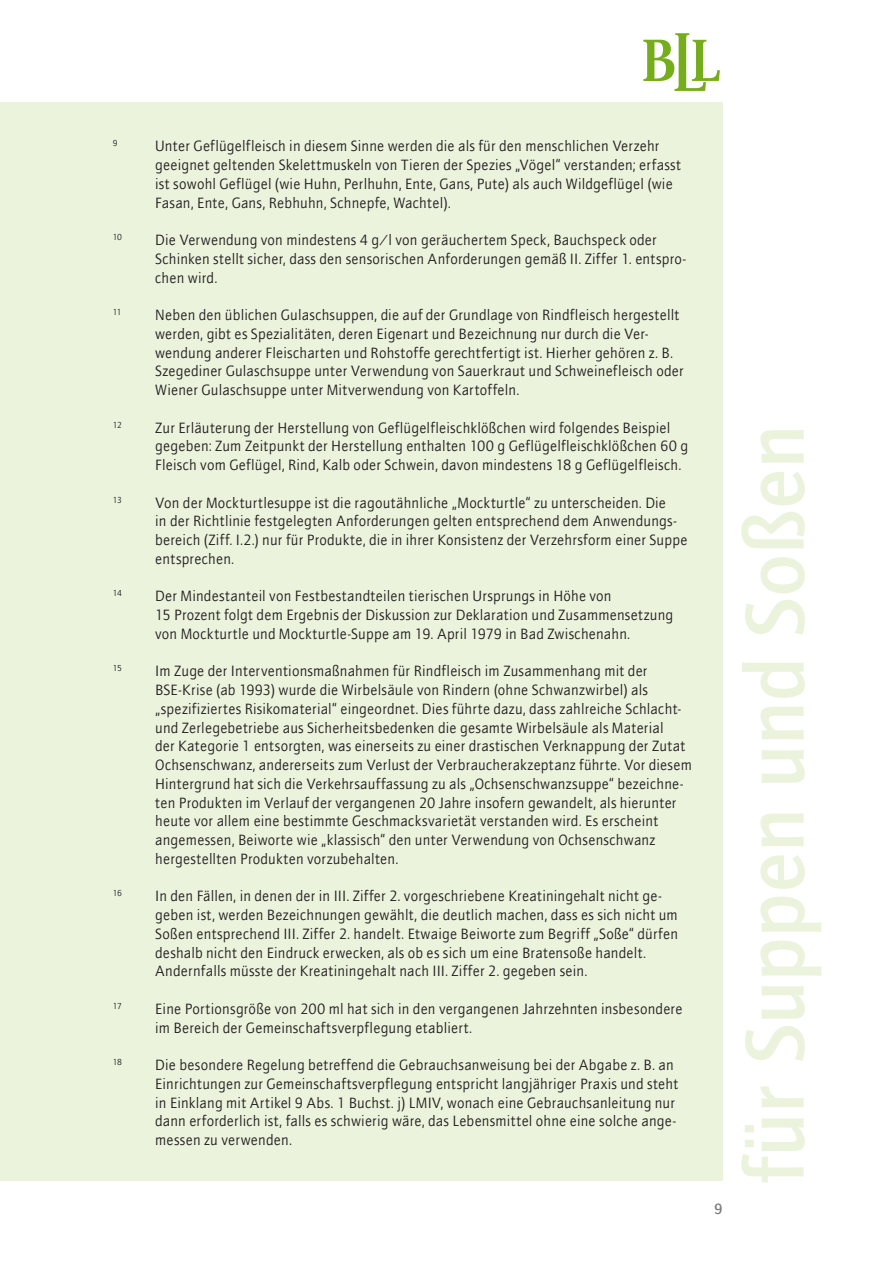
<style>
.page{position:relative;width:893px;height:1263px;background:#fff}
.page>*{position:absolute;margin:0;border:0;box-sizing:border-box;transform-origin:0 0}
.t1{font:500 84px "ITC Quay Sans";letter-spacing:-.005em;color:#ebf3dd}
.Copy{font:15px/18.8px "ITC Quay Sans";letter-spacing:.01em;color:#231f20}
.Copy_Auszeichnung{font:500 15px "ITC Quay Sans";color:#7b7c7e}
.Copy-2{font:8.7px "ITC Quay Sans";letter-spacing:-.045em;color:#231f20}
</style>
<div class="page">
<svg style="left:643px;top:33px;width:77px;height:58px"></svg>
<div style="left:0;top:102px;width:723px;height:1078px;background:#ebf3dd"></div>
<p class="Copy-2" style="left:113px;top:138px;width:6px">9</p>
<p class="Copy" style="left:155px;top:136px;width:527px">Unter Geflügelfleisch in diesem Sinne werden die als für den menschlichen Verzehr geeignet geltenden Skelettmuskeln von Tieren der Spezies „Vögel“ verstanden; erfasst ist sowohl Geflügel (wie Huhn, Perlhuhn, Ente, Gans, Pute) als auch Wildgeflügel (wie Fasan, Ente, Gans, Rebhuhn, Schnepfe, Wachtel).</p>
<p class="Copy-2" style="left:113px;top:232px;width:11px">10</p>
<p class="Copy" style="left:155px;top:230px;width:533px">Die Verwendung von mindestens 4 g/l von geräuchertem Speck, Bauchspeck oder<br>Schinken stellt sicher, dass den sensorischen Anforderungen gemäß II. Ziffer 1. entspro&shy;chen wird.</p>
<p class="Copy-2" style="left:113px;top:307px;width:10px">11</p>
<p class="Copy" style="left:155px;top:305px;width:530px">Neben den üblichen Gulaschsuppen, die auf der Grundlage von Rindfleisch hergestellt werden, gibt es Spezialitäten, deren Eigenart und Bezeichnung nur durch die Ver&shy;wendung anderer Fleischarten und Rohstoffe gerechtfertigt ist. Hierher gehören z. B.<br>Szegediner Gulaschsuppe unter Verwendung von Sauerkraut und Schweinefleisch oder Wiener Gulaschsuppe unter Mitverwendung von Kartoffeln.</p>
<p class="Copy-2" style="left:113px;top:419px;width:11px">12</p>
<p class="Copy" style="left:155px;top:418px;width:535px">Zur Erläuterung der Herstellung von Geflügelfleischklößchen wird folgendes Beispiel gegeben: Zum Zeitpunkt der Herstellung enthalten 100 g Geflügelfleischklößchen 60 g<br>Fleisch vom Geflügel, Rind, Kalb oder Schwein, davon mindestens 18 g Geflügelfleisch.</p>
<p class="Copy-2" style="left:113px;top:494px;width:11px">13</p>
<p class="Copy" style="left:155px;top:493px;width:534px">Von der Mockturtlesuppe ist die ragoutähnliche „Mockturtle“ zu unterscheiden. Die<br>in der Richtlinie festgelegten Anforderungen gelten entsprechend dem Anwendungs&shy;bereich (Ziff. I.2.) nur für Produkte, die in ihrer Konsistenz der Verzehrsform einer Suppe entsprechen.</p>
<p class="Copy-2" style="left:113px;top:588px;width:11px">14</p>
<p class="Copy" style="left:155px;top:586px;width:520px">Der Mindestanteil von Festbestandteilen tierischen Ursprungs in Höhe von<br>15 Prozent folgt dem Ergebnis der Diskussion zur Deklaration und Zusammensetzung von Mockturtle und Mockturtle-Suppe am 19. April 1979 in Bad Zwischenahn.</p>
<p class="Copy-2" style="left:113px;top:663px;width:11px">15</p>
<p class="Copy" style="left:155px;top:661px;width:538px">Im Zuge der Interventionsmaßnahmen für Rindfleisch im Zusammenhang mit der BSE-Krise (ab 1993) wurde die Wirbelsäule von Rindern (ohne Schwanzwirbel) als „spezifiziertes Risikomaterial“ eingeordnet. Dies führte dazu, dass zahlreiche Schlacht&shy;und Zerlegebetriebe aus Sicherheitsbedenken die gesamte Wirbelsäule als Material<br>der Kategorie 1 entsorgten, was einerseits zu einer drastischen Verknappung der Zutat Ochsenschwanz, andererseits zum Verlust der Verbraucherakzeptanz führte. Vor diesem Hintergrund hat sich die Verkehrsauffassung zu als „Ochsenschwanzsuppe“ bezeichne&shy;ten Produkten im Verlauf der vergangenen 20 Jahre insofern gewandelt, als hierunter heute vor allem eine bestimmte Geschmacksvarietät verstanden wird. Es erscheint angemessen, Beiworte wie „klassisch“ den unter Verwendung von Ochsenschwanz hergestellten Produkten vorzubehalten.</p>
<p class="Copy-2" style="left:113px;top:888px;width:11px">16</p>
<p class="Copy" style="left:155px;top:886px;width:524px">In den Fällen, in denen der in III. Ziffer 2. vorgeschriebene Kreatiningehalt nicht ge&shy;geben ist, werden Bezeichnungen gewählt, die deutlich machen, dass es sich nicht um Soßen entsprechend III. Ziffer 2. handelt. Etwaige Beiworte zum Begriff „Soße“ dürfen deshalb nicht den Eindruck erwecken, als ob es sich um eine Bratensoße handelt.<br>Andernfalls müsste der Kreatiningehalt nach III. Ziffer 2. gegeben sein.</p>
<p class="Copy-2" style="left:113px;top:1001px;width:11px">17</p>
<p class="Copy" style="left:155px;top:999px;width:529px">Eine Portionsgröße von 200 ml hat sich in den vergangenen Jahrzehnten insbesondere im Bereich der Gemeinschaftsverpflegung etabliert.</p>
<p class="Copy-2" style="left:113px;top:1057px;width:11px">18</p>
<p class="Copy" style="left:155px;top:1055px;width:525px">Die besondere Regelung betreffend die Gebrauchsanweisung bei der Abgabe z. B. an Einrichtungen zur Gemeinschaftsverpflegung entspricht langjähriger Praxis und steht in Einklang mit Artikel 9 Abs. 1 Buchst. j) LMIV, wonach eine Gebrauchsanleitung nur dann erforderlich ist, falls es schwierig wäre, das Lebensmittel ohne eine solche ange&shy;messen zu verwenden.</p>
<p class="Copy_Auszeichnung" style="left:714px;top:1200px;width:10px">9</p>
<h1 class="t1" style="left:724px;top:1184px;width:761px;rotate:-90deg">für Suppen und Soßen</h1>
</div>
